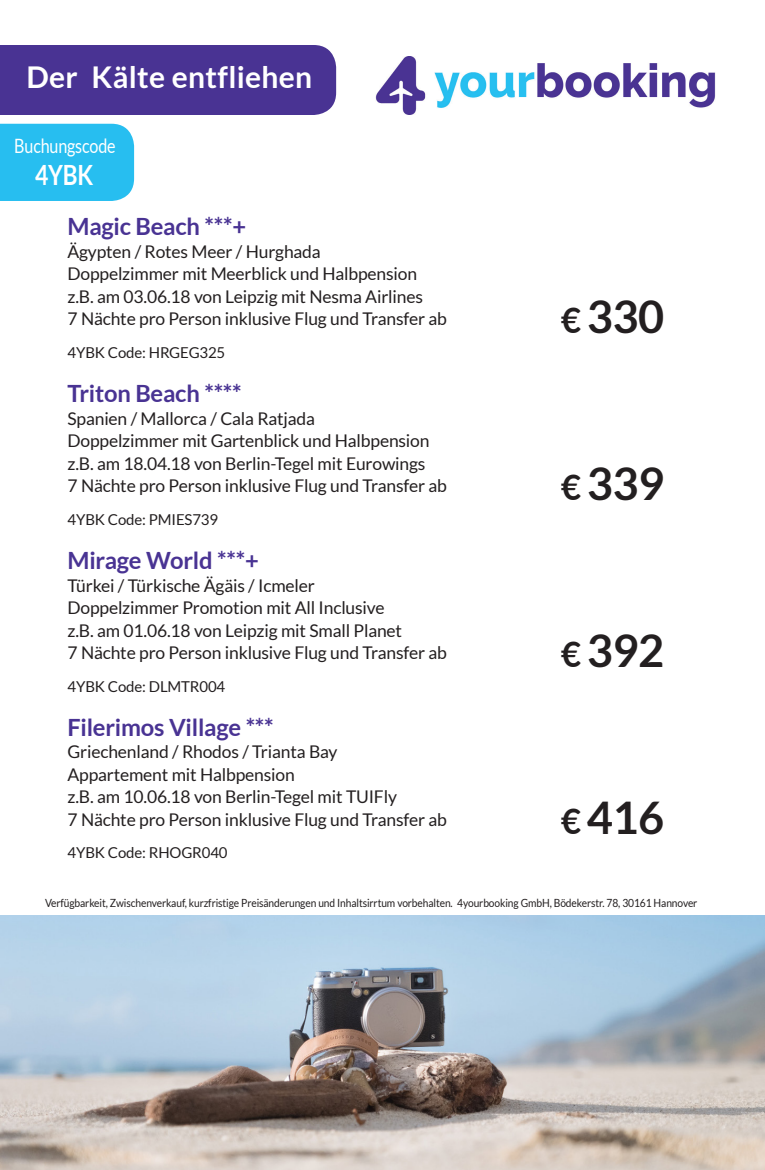
<style>
.page{position:relative;width:765px;height:1170px;background:#fff}
.page>*{position:absolute;margin:0;border:0;box-sizing:border-box;transform-origin:0 0}
.Headline_level_2{font:700 45px "Lato";letter-spacing:-.01em;color:#231f20}
.Headline_level_2-2{font:700 30px "Lato";letter-spacing:.01em;color:#fff}
.Headline_level_2-3{font:700 27.88px "Lato";color:#fff;scale:.82 1}
.Headline_level_2-4{font:700 23.75px "Lato";letter-spacing:-.01em;color:#493393}
.Headline_level_2-5{font:19.75px "Lato";letter-spacing:-.01em;color:#fff;scale:.82 1}
.Headline_level_2-6{font:17.5px/22.5px "Lato";letter-spacing:-.01em;color:#231f20}
.Headline_level_2-7{font:15px "Lato";letter-spacing:-.01em;color:#231f20}
.Headline_level_2-8{font:11.25px "Lato";letter-spacing:-.01em;color:#231f20;scale:.91 1}
.s1{font-size:35px}
</style>
<div class="page">
<img style="left:375px;top:56px;width:341px;height:59px">
<div style="left:0;top:124px;width:134px;height:77px;background:#27bef0"></div>
<div style="left:0;top:45px;width:336px;height:70px;background:#493393"></div>
<img style="left:0;top:915px;width:765px;height:255px">
<p class="Headline_level_2-2" style="left:27px;top:60px;width:287px">Der Kälte entfliehen</p>
<p class="Headline_level_2-5" style="left:14px;top:135px;width:125px">Buchungscode</p>
<p class="Headline_level_2-3" style="left:35px;top:159px;width:72px">4YBK</p>
<p class="Headline_level_2-4" style="left:68px;top:213px;width:180px">Magic Beach ***+</p>
<p class="Headline_level_2-6" style="left:68px;top:240px;width:255px">Ägypten / Rotes Meer / Hurghada</p>
<p class="Headline_level_2-6" style="left:68px;top:262px;width:381px">Doppelzimmer mit Meerblick und Halbpension z.B. am 03.06.18 von Leipzig mit Nesma Airlines<br>7 Nächte pro Person inklusive Flug und Transfer ab</p>
<p class="Headline_level_2-7" style="left:68px;top:344px;width:159px">4YBK Code: HRGEG325</p>
<p class="Headline_level_2-4" style="left:68px;top:380px;width:176px">Triton Beach ****</p>
<p class="Headline_level_2-6" style="left:68px;top:407px;width:249px">Spanien / Mallorca / Cala Ratjada</p>
<p class="Headline_level_2-6" style="left:68px;top:429px;width:381px">Doppelzimmer mit Gartenblick und Halbpension z.B. am 18.04.18 von Berlin-Tegel mit Eurowings<br>7 Nächte pro Person inklusive Flug und Transfer ab</p>
<p class="Headline_level_2-7" style="left:68px;top:511px;width:152px">4YBK Code: PMIES739</p>
<p class="Headline_level_2-4" style="left:68px;top:547px;width:193px">Mirage World ***+</p>
<p class="Headline_level_2-6" style="left:68px;top:574px;width:249px">Türkei / Türkische Ägäis / Icmeler</p>
<p class="Headline_level_2-6" style="left:68px;top:596px;width:381px">Doppelzimmer Promotion mit All Inclusive<br>z.B. am 01.06.18 von Leipzig mit Small Planet<br>7 Nächte pro Person inklusive Flug und Transfer ab</p>
<p class="Headline_level_2-7" style="left:68px;top:678px;width:159px">4YBK Code: DLMTR004</p>
<p class="Headline_level_2-4" style="left:68px;top:714px;width:208px">Filerimos Village ***</p>
<p class="Headline_level_2-6" style="left:68px;top:741px;width:272px">Griechenland / Rhodos / Trianta Bay</p>
<p class="Headline_level_2-6" style="left:68px;top:763px;width:381px">Appartement mit Halbpension<br>z.B. am 10.06.18 von Berlin-Tegel mit TUIFly<br>7 Nächte pro Person inklusive Flug und Transfer ab</p>
<p class="Headline_level_2-7" style="left:68px;top:845px;width:162px">4YBK Code: RHOGR040</p>
<p class="Headline_level_2" style="left:561px;top:291px;width:105px"><span class="s1">€</span> 330</p>
<p class="Headline_level_2" style="left:561px;top:458px;width:105px"><span class="s1">€</span> 339</p>
<p class="Headline_level_2" style="left:561px;top:624px;width:105px"><span class="s1">€</span> 392</p>
<p class="Headline_level_2" style="left:561px;top:791px;width:105px"><span class="s1">€</span> 416</p>
<p class="Headline_level_2-8" style="left:45px;top:896px;width:718px">Verfügbarkeit, Zwischenverkauf, kurzfristige Preisänderungen und Inhaltsirrtum vorbehalten. 4yourbooking GmbH, Bödekerstr. 78, 30161 Hannover</p>
</div>
